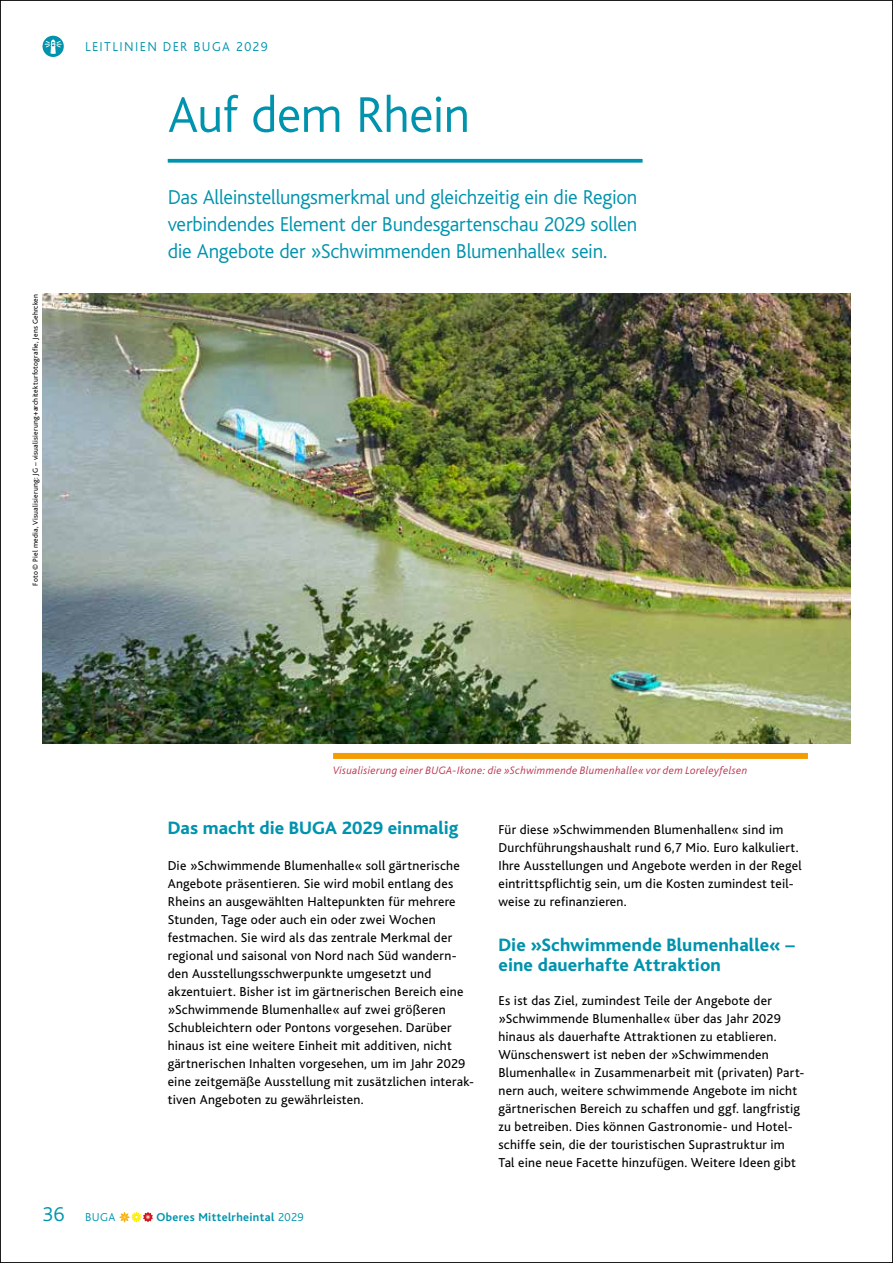
<style>
.page{position:relative;width:893px;height:1263px;background:#fff}
.page>*{position:absolute;margin:0;border:0;box-sizing:border-box;transform-origin:0 0}
.t1{font:300 52.5px "Bliss";letter-spacing:-.015em;color:#0093ad}
.t2{font:300 21px/27px "Bliss";letter-spacing:-.01em;color:#0093ad;text-align:justify}
.t3{font:800 18.75px/19.5px "Bliss";letter-spacing:.005em;color:#0093ad}
.t4{font:13.5px/18px "Bliss";letter-spacing:.02em;color:#000}
.t5{font:300 13.5px "Bliss";letter-spacing:.105em;color:#0093ad}
.t6{font:700 12px "Bliss";letter-spacing:.03em;color:#0093ad}
.t7{font:300 12px "Bliss";color:#0093ad}
.t8{font:italic 300 11.25px "Bliss";letter-spacing:.03em;color:#ba344e}
.t9{font:7.5px "Bliss";letter-spacing:.03em;color:#000}
.s1{font-size:21px}
.s2{font-weight:300}
</style>
<div class="page">
<img style="left:43px;top:294px;width:807px;height:450px">
<div style="left:333px;top:753px;width:475px;height:6px;background:#f59c00"></div>
<svg style="left:168px;top:159px;width:475px;height:4px;background:#169cb4"></svg>
<svg style="left:119px;top:1212px;width:34px;height:10px"></svg>
<svg style="left:43px;top:36px;width:21px;height:21px"></svg>
<p class="t5" style="left:85px;top:39px;width:184px">LEITLINIEN DER BUGA 2029</p>
<h1 class="t1" style="left:168px;top:87px;width:304px">Auf dem Rhein</h1>
<p class="t9" style="left:32px;top:586px;width:294px;rotate:-90deg">Foto © Piel media, Visualisierung: JG – visualisierung+architekturfotografie, Jens Gehrcken</p>
<h2 class="t2" style="left:168px;top:184px;width:471px">Das Alleinstellungsmerkmal und gleichzeitig ein die Region verbindendes Element der Bundesgartenschau 2029 sollen die Angebote der »Schwimmenden Blumenhalle« sein.</h2>
<p class="t8" style="left:333px;top:764px;width:416px">Visualisierung einer BUGA-Ikone: die »Schwimmende Blumenhalle« vor dem Loreleyfelsen</p>
<h3 class="t3" style="left:168px;top:818px;width:292px">Das macht die BUGA 2029 einmalig</h3>
<p class="t4" style="left:168px;top:857px;width:308px">Die »Schwimmende Blumenhalle« soll gärtnerische Angebote präsentieren. Sie wird mobil entlang des Rheins an ausgewählten Haltepunkten für mehrere Stunden, Tage oder auch ein oder zwei Wochen festmachen. Sie wird als das zentrale Merkmal der regional und saisonal von Nord nach Süd wandern&shy;den Ausstellungsschwerpunkte umgesetzt und akzentuiert. Bisher ist im gärtnerischen Bereich eine »Schwimmende Blumenhalle« auf zwei größeren Schubleichtern oder Pontons vorgesehen. Darüber hinaus ist eine weitere Einheit mit additiven, nicht gärtnerischen Inhalten vorgesehen, um im Jahr 2029 eine zeitgemäße Ausstellung mit zusätzlichen interak&shy;tiven Angeboten zu gewährleisten.</p>
<p class="t4" style="left:498px;top:821px;width:305px">Für diese »Schwimmenden Blumenhallen« sind im Durchführungshaushalt rund 6,7 Mio. Euro kalkuliert.<br>Ihre Ausstellungen und Angebote werden in der Regel eintrittspflichtig sein, um die Kosten zumindest teil&shy;weise zu refinanzieren.</p>
<h3 class="t3" style="left:498px;top:935px;width:298px">Die »Schwimmende Blumenhalle« – eine dauerhafte Attraktion</h3>
<p class="t4" style="left:498px;top:992px;width:307px">Es ist das Ziel, zumindest Teile der Angebote der »Schwimmende Blumenhalle« über das Jahr 2029 hinaus als dauerhafte Attraktionen zu etablieren.<br>Wünschenswert ist neben der »Schwimmenden Blumenhalle« in Zusammenarbeit mit (privaten) Part&shy;nern auch, weitere schwimmende Angebote im nicht gärtnerischen Bereich zu schaffen und ggf. langfristig zu betreiben. Dies können Gastronomie- und Hotel&shy;schiffe sein, die der touristischen Suprastruktur im<br>Tal eine neue Facette hinzufügen. Weitere Ideen gibt</p>
<p class="t7" style="left:43px;top:1211px;width:74px"><span class="s1">36</span> BUGA</p>
<p class="t6" style="left:157px;top:1211px;width:149px">Oberes Mittelrheintal <span class="s2">2029</span></p>
</div>
